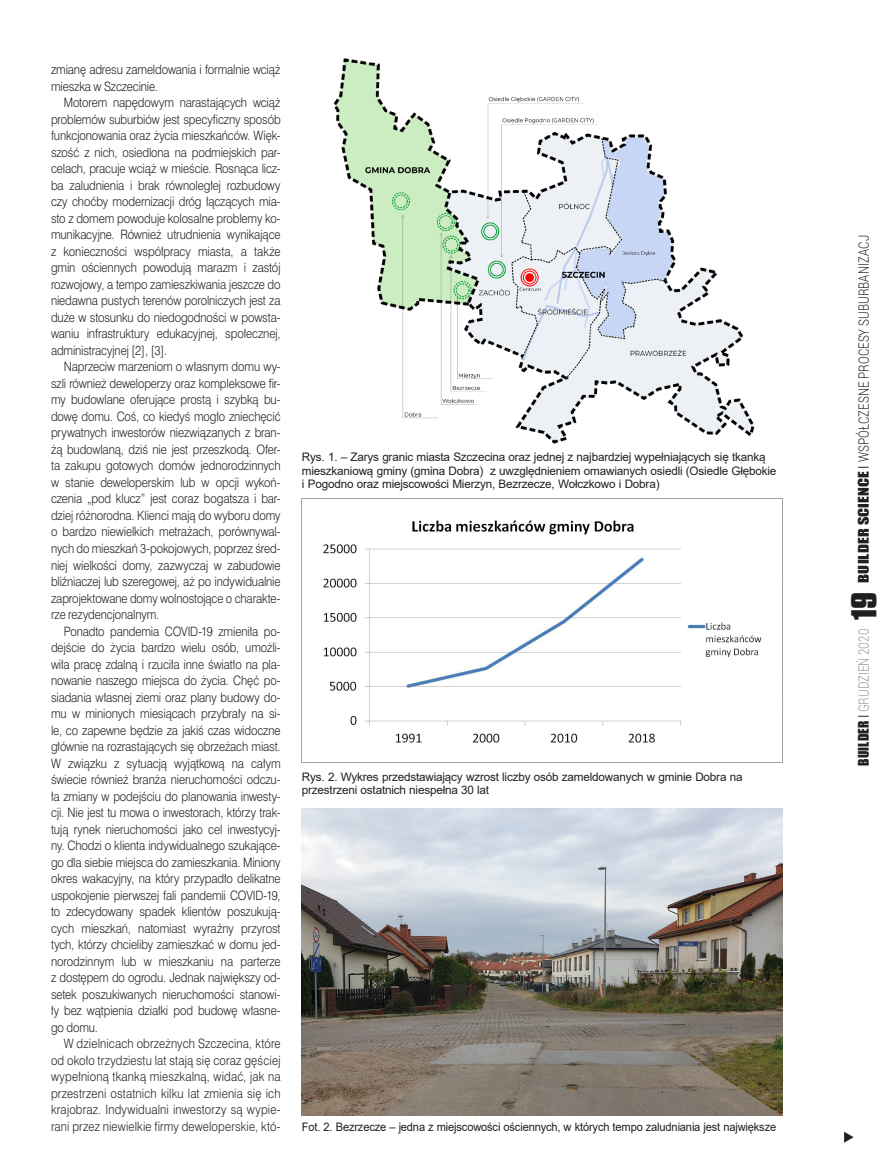
<style>
.page{position:relative;width:893px;height:1170px;background:#fff}
.page>*{position:absolute;margin:0;border:0;box-sizing:border-box;transform-origin:0 0}
.t1{font:300 14.25px "Roboto";letter-spacing:.005em;color:#231f20;scale:.8 1}
.t2{font:300 14.25px "Roboto";color:#939598;scale:.8 1}
.tekst_swiss{font:12px/16.5px "Swis 721 Lt PL";letter-spacing:-.01em;color:#231f20;text-align:justify;scale:.89 1}
.Fot_podpis{font:11.7px/13.5px "Arial";letter-spacing:-.015em;color:#231f20}
.Fot_podpis-2{font:11.7px "Arial";letter-spacing:-.015em;color:#231f20;scale:.95 1}
.s1{font-family:"Impact";font-weight:400;font-size:13.5px}
.s2{font-family:"Swis 721 Lt PL";font-weight:400;font-size:13.5px}
.s3{font-family:"Impact";font-weight:400;font-size:13.5px;color:#231f20}
.s4{font-family:"Swis 721 Lt PL";font-weight:400;font-size:13.5px;color:#231f20}
.s5{font-family:"Compacta PL";font-weight:700;font-size:30px;color:#231f20}
</style>
<div class="page">
<svg style="left:844px;top:1131px;width:10px;height:11px"></svg>
<img style="left:333px;top:58px;width:422px;height:386px">
<img style="left:302px;top:498px;width:480px;height:245px">
<img style="left:302px;top:808px;width:480px;height:307px">
<p class="tekst_swiss" style="left:51px;top:61px;width:259px">zmianę adresu zameldowania i formalnie wciąż mieszka w Szczecinie.</p>
<p class="tekst_swiss" style="left:51px;top:94px;width:259px;text-indent:13px">Motorem napędowym narastających wciąż problemów suburbiów jest specyficzny sposób funkcjonowania oraz życia mieszkańców. Więk&shy;szość z nich, osiedlona na podmiejskich par&shy;celach, pracuje wciąż w mieście. Rosnąca licz&shy;ba zaludnienia i brak równoległej rozbudowy czy choćby modernizacji dróg łączących mia&shy;sto z domem powoduje kolosalne problemy ko&shy;munikacyjne. Również utrudnienia wynikające z konieczności współpracy miasta, a także gmin ościennych powodują marazm i zastój rozwojowy, a tempo zamieszkiwania jeszcze do niedawna pustych terenów porolniczych jest za duże w stosunku do niedogodności w powsta&shy;waniu infrastruktury edukacyjnej, społecznej, administracyjnej [2], [3].</p>
<p class="tekst_swiss" style="left:51px;top:358px;width:259px;text-indent:13px">Naprzeciw marzeniom o własnym domu wy&shy;szli również deweloperzy oraz kompleksowe fir&shy;my budowlane oferujące prostą i szybką bu&shy;dowę domu. Coś, co kiedyś mogło zniechęcić prywatnych inwestorów niezwiązanych z bran&shy;żą budowlaną, dziś nie jest przeszkodą. Ofer&shy;ta zakupu gotowych domów jednorodzinnych w stanie deweloperskim lub w opcji wykoń&shy;czenia „pod klucz” jest coraz bogatsza i bar&shy;dziej różnorodna. Klienci mają do wyboru domy o bardzo niewielkich metrażach, porównywal&shy;nych do mieszkań 3-pokojowych, poprzez śred&shy;niej wielkości domy, zazwyczaj w zabudowie bliźniaczej lub szeregowej, aż po indywidualnie zaprojektowane domy wolnostojące o charakte&shy;rze rezydencjonalnym.</p>
<p class="tekst_swiss" style="left:51px;top:622px;width:259px;text-indent:13px">Ponadto pandemia COVID-19 zmieniła po&shy;dejście do życia bardzo wielu osób, umożli&shy;wiła pracę zdalną i rzuciła inne światło na pla&shy;nowanie naszego miejsca do życia. Chęć po&shy;siadania własnej ziemi oraz plany budowy do&shy;mu w minionych miesiącach przybrały na si&shy;le, co zapewne będzie za jakiś czas widoczne głównie na rozrastających się obrzeżach miast.<br>W związku z sytuacją wyjątkową na całym świecie również branża nieruchomości odczu&shy;ła zmiany w podejściu do planowania inwesty&shy;cji. Nie jest tu mowa o inwestorach, którzy trak&shy;tują rynek nieruchomości jako cel inwestycyj&shy;ny. Chodzi o klienta indywidualnego szukające&shy;go dla siebie miejsca do zamieszkania. Miniony okres wakacyjny, na który przypadło delikatne uspokojenie pierwszej fali pandemii COVID-19, to zdecydowany spadek klientów poszukują&shy;cych mieszkań, natomiast wyraźny przyrost tych, którzy chcieliby zamieszkać w domu jed&shy;norodzinnym lub w mieszkaniu na parterze z dostępem do ogrodu. Jednak największy od&shy;setek poszukiwanych nieruchomości stanowi&shy;ły bez wątpienia działki pod budowę własne&shy;go domu.</p>
<p class="tekst_swiss" style="left:51px;top:1035px;width:259px;text-indent:13px">W dzielnicach obrzeżnych Szczecina, które od około trzydziestu lat stają się coraz gęściej wypełnioną tkanką mieszkalną, widać, jak na przestrzeni ostatnich kilku lat zmienia się ich krajobraz. Indywidualni inwestorzy są wypie&shy;rani przez niewielkie firmy deweloperskie, któ-</p>
<p class="Fot_podpis" style="left:302px;top:450px;width:476px">Rys. 1. – Zarys granic miasta Szczecina oraz jednej z najbardziej wypełniających się tkanką mieszkaniową gminy (gmina Dobra) z uwzględnieniem omawianych osiedli (Osiedle Głębokie i Pogodno oraz miejscowości Mierzyn, Bezrzecze, Wołczkowo i Dobra)</p>
<p class="Fot_podpis" style="left:302px;top:770px;width:442px">Rys. 2. Wykres przedstawiający wzrost liczby osób zameldowanych w gminie Dobra na przestrzeni ostatnich niespełna 30 lat</p>
<p class="Fot_podpis-2" style="left:302px;top:1119px;width:501px">Fot. 2. Bezrzecze – jedna z miejscowości ościennych, w których tempo zaludniania jest największe</p>
<p class="t1" style="left:854px;top:582px;width:436px;rotate:-90deg"><span class="s1">BUILDER SCIENCE</span> <span class="s2">I</span> WSPÓŁCZESNE PROCESY SUBURBANIZACJ</p>
<p class="t2" style="left:854px;top:765px;width:219px;rotate:-90deg"><span class="s3">BUILDER</span> <span class="s4">I</span> GRUDZIEŃ 2020 <span class="s5">19</span></p>
</div>
